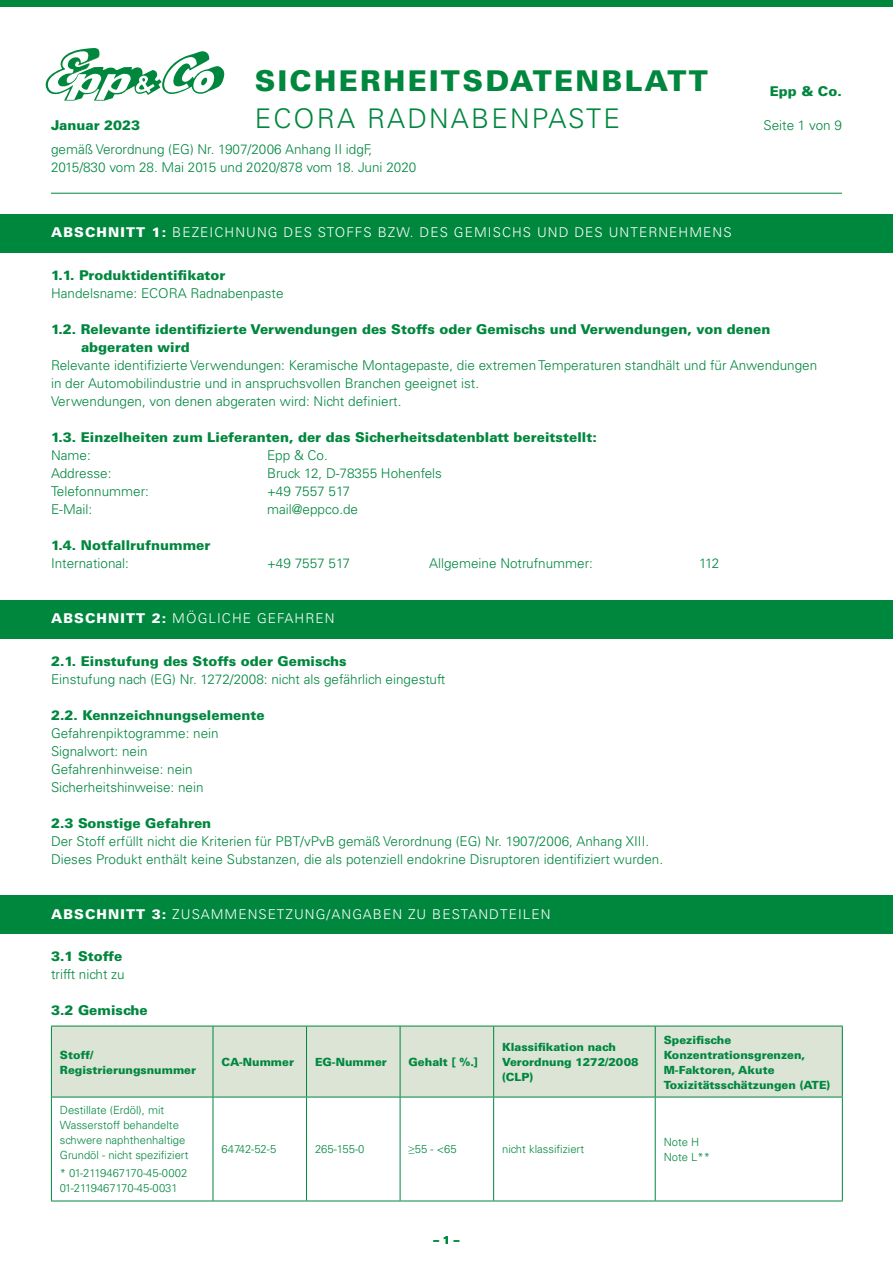
<style>
.page{position:relative;width:893px;height:1263px;background:#fff}
.page>*{position:absolute;margin:0;border:0;box-sizing:border-box;transform-origin:0 0}
.t1{font:900 28.65px "Univers LT";letter-spacing:.08em;color:#00873e}
.t2{font:300 27.15px "Univers LT";letter-spacing:.08em;color:#00873e}
.t3{font:300 13.5px/18px "Univers LT";color:#00873e}
.t4{font:900 13.5px/18px "Univers LT";color:#00873e}
.t5{font:300 13.5px "Univers LT";letter-spacing:.08em;color:#fff}
.t6{font:300 11.25px/15px "Univers LT";color:#00873e}
.t7{font:900 11.25px/15px "Univers LT";color:#00873e}
.s1{font-weight:900}
</style>
<div class="page">
<div style="left:0;top:214px;width:893px;height:38px;background:#00873e"></div>
<div style="left:0;top:600px;width:893px;height:38px;background:#00873e"></div>
<div style="left:0;top:895px;width:893px;height:39px;background:#00873e"></div>
<img style="left:46px;top:48px;width:60px;height:53px">
<svg style="left:47px;top:50px;width:177px;height:50px"></svg>
<div style="left:0;top:0;width:893px;height:7px;background:#00873e"></div>
<hr style="left:51px;top:193px;width:791px;height:1px;background:#00873e">
<div style="left:52px;top:1027px;width:790px;height:70px;background:#dbe4d5"></div>
<hr style="left:51px;top:1026px;width:162px;height:1px;background:#00873e">
<hr style="left:51px;top:1026px;width:1px;height:71px;background:#00873e">
<hr style="left:213px;top:1026px;width:94px;height:1px;background:#00873e">
<hr style="left:213px;top:1026px;width:1px;height:71px;background:#00873e">
<hr style="left:307px;top:1026px;width:93px;height:1px;background:#00873e">
<hr style="left:306px;top:1026px;width:1px;height:71px;background:#00873e">
<hr style="left:400px;top:1026px;width:94px;height:1px;background:#00873e">
<hr style="left:400px;top:1026px;width:1px;height:71px;background:#00873e">
<hr style="left:494px;top:1026px;width:161px;height:1px;background:#00873e">
<hr style="left:493px;top:1026px;width:1px;height:71px;background:#00873e">
<hr style="left:655px;top:1026px;width:188px;height:1px;background:#00873e">
<hr style="left:655px;top:1026px;width:1px;height:71px;background:#00873e">
<hr style="left:842px;top:1026px;width:1px;height:71px;background:#00873e">
<hr style="left:51px;top:1097px;width:162px;height:1px;background:#00873e">
<hr style="left:51px;top:1097px;width:1px;height:103px;background:#00873e">
<hr style="left:213px;top:1097px;width:94px;height:1px;background:#00873e">
<hr style="left:213px;top:1097px;width:1px;height:103px;background:#00873e">
<hr style="left:307px;top:1097px;width:93px;height:1px;background:#00873e">
<hr style="left:306px;top:1097px;width:1px;height:103px;background:#00873e">
<hr style="left:400px;top:1097px;width:94px;height:1px;background:#00873e">
<hr style="left:400px;top:1097px;width:1px;height:103px;background:#00873e">
<hr style="left:494px;top:1097px;width:161px;height:1px;background:#00873e">
<hr style="left:493px;top:1097px;width:1px;height:103px;background:#00873e">
<hr style="left:655px;top:1097px;width:188px;height:1px;background:#00873e">
<hr style="left:655px;top:1097px;width:1px;height:103px;background:#00873e">
<hr style="left:842px;top:1097px;width:1px;height:103px;background:#00873e">
<hr style="left:51px;top:1200px;width:162px;height:1px;background:#00873e">
<hr style="left:213px;top:1200px;width:94px;height:1px;background:#00873e">
<hr style="left:307px;top:1200px;width:93px;height:1px;background:#00873e">
<hr style="left:400px;top:1200px;width:94px;height:1px;background:#00873e">
<hr style="left:494px;top:1200px;width:161px;height:1px;background:#00873e">
<hr style="left:655px;top:1200px;width:188px;height:1px;background:#00873e">
<h1 class="t1" style="left:255px;top:63px;width:455px">SICHERHEITSDATENBLATT</h1>
<p class="t4" style="left:770px;top:82px;width:74px">Epp &amp; Co.</p>
<h2 class="t2" style="left:255px;top:102px;width:367px">ECORA RADNABENPASTE</h2>
<p class="t4" style="left:51px;top:116px;width:91px">Januar 2023</p>
<p class="t3" style="left:763px;top:116px;width:80px">Seite 1 von 9</p>
<p class="t3" style="left:51px;top:140px;width:367px">gemäß Verordnung (EG) Nr. 1907/2006 Anhang II idgF,<br>2015/830 vom 28. Mai 2015 und 2020/878 vom 18. Juni 2020</p>
<p class="t5" style="left:51px;top:224px;width:682px"><span class="s1">ABSCHNITT 1:</span> BEZEICHNUNG DES STOFFS BZW. DES GEMISCHS UND DES UNTERNEHMENS</p>
<p class="t4" style="left:51px;top:266px;width:176px">1.1. Produktidentifikator</p>
<p class="t3" style="left:51px;top:284px;width:234px">Handelsname: ECORA Radnabenpaste</p>
<p class="t4" style="left:81px;top:320px;width:691px;text-indent:-30px">1.2. Relevante identifizierte Verwendungen des Stoffs oder Gemischs und Verwendungen, von denen abgeraten wird</p>
<p class="t3" style="left:51px;top:356px;width:768px">Relevante identifizierte Verwendungen: Keramische Montagepaste, die extremen Temperaturen standhält und für Anwendungen in der Automobilindustrie und in anspruchsvollen Branchen geeignet ist.<br>Verwendungen, von denen abgeraten wird: Nicht definiert.</p>
<p class="t4" style="left:51px;top:428px;width:547px">1.3. Einzelheiten zum Lieferanten, der das Sicherheitsdatenblatt bereitstellt:</p>
<p class="t3" style="left:51px;top:446px;width:41px">Name:</p>
<p class="t3" style="left:267px;top:446px;width:62px">Epp &amp; Co.</p>
<p class="t3" style="left:51px;top:464px;width:62px">Addresse:</p>
<p class="t3" style="left:267px;top:464px;width:176px">Bruck 12, D-78355 Hohenfels</p>
<p class="t3" style="left:51px;top:482px;width:99px">Telefonnummer:</p>
<p class="t3" style="left:267px;top:482px;width:85px">+49 7557 517</p>
<p class="t3" style="left:51px;top:500px;width:43px">E-Mail:</p>
<p class="t3" style="left:267px;top:500px;width:93px">mail@eppco.de</p>
<p class="t4" style="left:51px;top:536px;width:161px">1.4. Notfallrufnummer</p>
<p class="t3" style="left:51px;top:554px;width:80px">International:</p>
<p class="t3" style="left:267px;top:554px;width:85px">+49 7557 517</p>
<p class="t3" style="left:429px;top:554px;width:165px">Allgemeine Notrufnummer:</p>
<p class="t3" style="left:699px;top:554px;width:22px">112</p>
<p class="t5" style="left:51px;top:610px;width:285px"><span class="s1">ABSCHNITT 2:</span> MÖGLICHE GEFAHREN</p>
<p class="t4" style="left:51px;top:652px;width:297px">2.1. Einstufung des Stoffs oder Gemischs</p>
<p class="t3" style="left:51px;top:670px;width:396px">Einstufung nach (EG) Nr. 1272/2008: nicht als gefährlich eingestuft</p>
<p class="t4" style="left:51px;top:706px;width:215px">2.2. Kennzeichnungselemente</p>
<p class="t3" style="left:51px;top:724px;width:169px">Gefahrenpiktogramme: nein<br>Signalwort: nein<br>Gefahrenhinweise: nein<br>Sicherheitshinweise: nein</p>
<p class="t4" style="left:51px;top:814px;width:162px">2.3 Sonstige Gefahren</p>
<p class="t3" style="left:51px;top:832px;width:614px">Der Stoff erfüllt nicht die Kriterien für PBT/vPvB gemäß Verordnung (EG) Nr. 1907/2006, Anhang XIII.<br>Dieses Produkt enthält keine Substanzen, die als potenziell endokrine Disruptoren identifiziert wurden.</p>
<p class="t5" style="left:51px;top:906px;width:501px"><span class="s1">ABSCHNITT 3:</span> ZUSAMMENSETZUNG/ANGABEN ZU BESTANDTEILEN</p>
<p class="t4" style="left:51px;top:947px;width:73px">3.1 Stoffe</p>
<p class="t3" style="left:51px;top:965px;width:75px">trifft nicht zu</p>
<p class="t4" style="left:51px;top:1001px;width:98px">3.2 Gemische</p>
<p class="t7" style="left:60px;top:1047px;width:138px">Stoff/<br>Registrierungsnummer</p>
<p class="t7" style="left:221px;top:1054px;width:74px">CA-Nummer</p>
<p class="t7" style="left:315px;top:1054px;width:73px">EG-Nummer</p>
<p class="t7" style="left:409px;top:1054px;width:71px">Gehalt [ %.]</p>
<p class="t7" style="left:502px;top:1039px;width:138px">Klassifikation nach<br>Verordnung 1272/2008 (CLP)</p>
<p class="t7" style="left:664px;top:1032px;width:168px">Spezifische<br>Konzentrationsgrenzen,<br>M-Faktoren, Akute<br>Toxizitätsschätzungen (ATE)</p>
<p class="t6" style="left:60px;top:1103px;width:130px">Destillate (Erdöl), mit<br>Wasserstoff behandelte schwere naphthenhaltige<br>Grundöl - nicht spezifiziert</p>
<p class="t6" style="left:60px;top:1166px;width:129px">* 01-2119467170-45-0002<br>01-2119467170-45-0031</p>
<p class="t6" style="left:221px;top:1142px;width:56px">64742-52-5</p>
<p class="t6" style="left:315px;top:1142px;width:51px">265-155-0</p>
<p class="t6" style="left:409px;top:1142px;width:50px">≥55 - &lt;65</p>
<p class="t6" style="left:502px;top:1142px;width:83px">nicht klassifiziert</p>
<p class="t6" style="left:664px;top:1134px;width:48px">Note H<br>Note L**</p>
<p class="t7" style="left:433px;top:1232px;width:28px">– 1 –</p>
</div>
